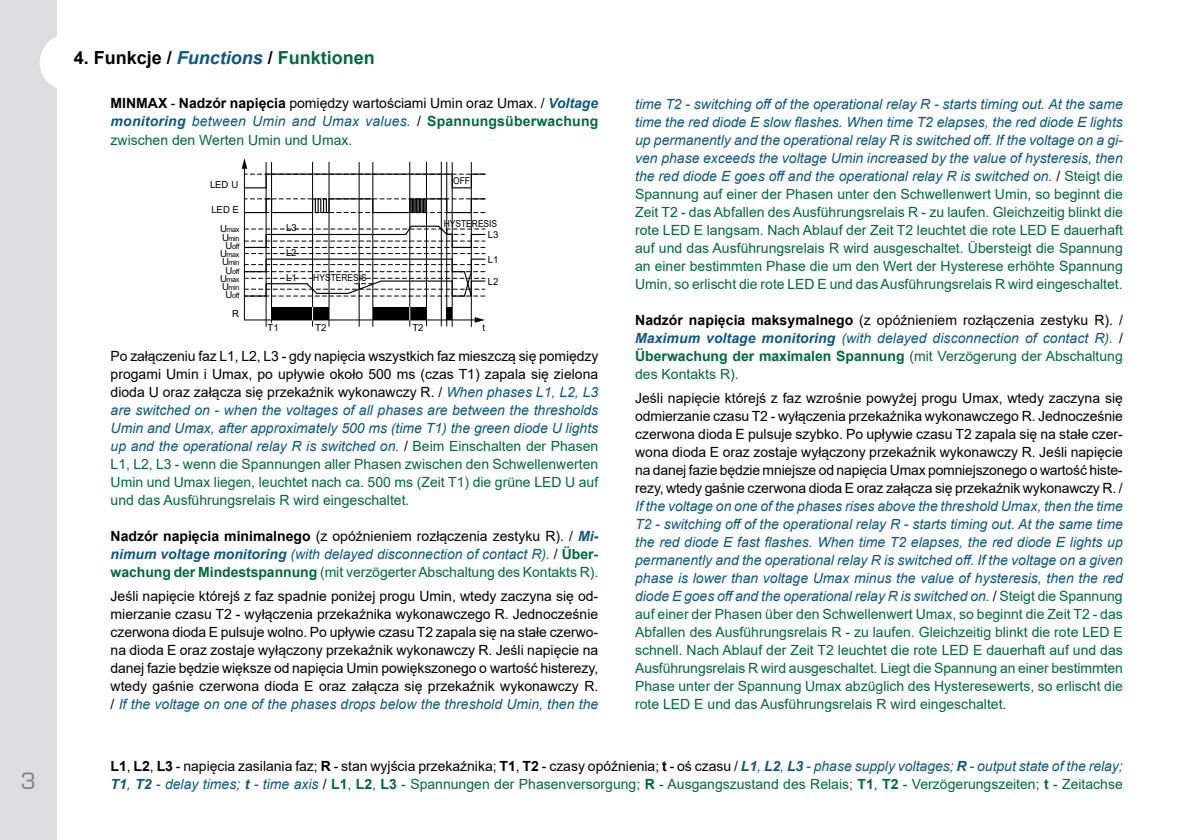
<style>
.page{position:relative;width:1191px;height:840px;background:#fff}
.page>*{position:absolute;margin:0;border:0;box-sizing:border-box;transform-origin:0 0}
.t1{font:22px "Euromode";color:#808285}
.t2{font:700 18px "Arial";color:#000}
.t3{font:14px/18px "Arial";color:#00693b;text-align:justify}
.t4{font:14px/18px "Arial";color:#000;text-align:justify}
.t5{font:9.6px "Arial";color:#000}
.t6{font:9.6px "Arial";color:#000;scale:.88 1}
.t7{font:7.2px/8.2px "Arial";letter-spacing:-.045em;color:#000;text-align:center}
.s1{font-style:italic;color:#0d587e}
.s2{color:#00693b}
.s3{font-weight:700}
.s4{font-weight:700;font-style:italic;color:#0d587e}
.s5{font-weight:700;color:#00693b}
.s6{font-size:9.6px}
.s7{color:#000}
.s8{font-weight:700;color:#000}
</style>
<div class="page">
<div style="left:0;top:0;width:57px;height:839px;background:#dcddde"></div>
<div style="left:40px;top:34px;width:56px;height:57px;background:#fff;border-radius:50%"></div>
<hr style="left:266px;top:162px;width:1px;height:164px;background:#000">
<hr style="left:312px;top:162px;width:1px;height:164px;background:#000">
<hr style="left:359px;top:162px;width:1px;height:164px;background:#000">
<hr style="left:372px;top:162px;width:1px;height:164px;background:#000">
<hr style="left:409px;top:162px;width:1px;height:164px;background:#000">
<hr style="left:441px;top:161px;width:1px;height:165px;background:#000">
<hr style="left:329px;top:162px;width:1px;height:164px;background:#000">
<hr style="left:446px;top:162px;width:1px;height:164px;background:#000">
<hr style="left:426px;top:161px;width:1px;height:165px;background:#000">
<hr style="left:471px;top:162px;width:1px;height:164px;background:#000">
<hr style="left:452px;top:162px;width:1px;height:164px;background:#000">
<svg style="left:242px;top:158px;width:244px;height:164px"></svg>
<h1 class="t1" style="left:21px;top:767px;width:17px">3</h1>
<p class="t2" style="left:74px;top:45px;width:303px">4. Funkcje / <span class="s1">Functions</span> / <span class="s2">Funktionen</span></p>
<p class="t4" style="left:111px;top:94px;width:489px"><span class="s3">MINMAX</span> - <span class="s3">Nadzór napięcia</span> pomiędzy wartościami Umin oraz Umax. / <span class="s4">Voltage monitoring</span> <span class="s1">between Umin and Umax values.</span> / <span class="s5">Spannungsüberwachung </span><span class="s2">zwischen den Werten Umin und Umax.</span></p>
<p class="t5" style="left:210px;top:178px;width:30px">LED U</p>
<p class="t5" style="left:212px;top:202px;width:29px">LED E</p>
<p class="t7" style="left:220px;top:225px;width:21px"><span class="s6">U</span>max</p>
<p class="t7" style="left:222px;top:234px;width:19px"><span class="s6">U</span>min<br><span class="s6">U</span>off</p>
<p class="t7" style="left:220px;top:250px;width:21px"><span class="s6">U</span>max</p>
<p class="t7" style="left:222px;top:258px;width:19px"><span class="s6">U</span>min<br><span class="s6">U</span>off</p>
<p class="t7" style="left:220px;top:275px;width:21px"><span class="s6">U</span>max</p>
<p class="t7" style="left:222px;top:283px;width:19px"><span class="s6">U</span>min<br><span class="s6">U</span>off</p>
<p class="t5" style="left:232px;top:307px;width:8px">R</p>
<p class="t5" style="left:286px;top:221px;width:12px">L3</p>
<p class="t5" style="left:286px;top:246px;width:12px">L2</p>
<p class="t5" style="left:286px;top:270px;width:12px">L1</p>
<p class="t6" style="left:313px;top:271px;width:62px">HYSTERESIS</p>
<p class="t6" style="left:453px;top:174px;width:21px">OFF</p>
<p class="t6" style="left:444px;top:216px;width:62px">HYSTERESIS</p>
<p class="t5" style="left:488px;top:228px;width:12px">L3</p>
<p class="t5" style="left:488px;top:252px;width:12px">L1</p>
<p class="t5" style="left:487px;top:274px;width:12px">L2</p>
<p class="t5" style="left:267px;top:321px;width:13px">T1</p>
<p class="t5" style="left:315px;top:321px;width:13px">T2</p>
<p class="t5" style="left:412px;top:321px;width:13px">T2</p>
<p class="t5" style="left:482px;top:321px;width:4px">t</p>
<p class="t3" style="left:111px;top:346px;width:489px"><span class="s7">Po załączeniu faz L1, L2, L3 - gdy napięcia wszystkich faz mieszczą się pomiędzy progami Umin i Umax, po upływie około 500 ms (czas T1) zapala się zielona dioda U oraz załącza się przekaźnik wykonawczy R. /</span> <span class="s1">When phases L1, L2, L3 are switched on - when the voltages of all phases are between the thresholds Umin and Umax, after approximately 500 ms (time T1) the green diode U lights up and the operational relay R is switched on.</span> <span class="s7">/</span> Beim Einschalten der Phasen L1, L2, L3 - wenn die Spannungen aller Phasen zwischen den Schwellenwerten Umin und Umax liegen, leuchtet nach ca. 500 ms (Zeit T1) die grüne LED U auf und das Ausführungsrelais R wird eingeschaltet.</p>
<p class="t3" style="left:111px;top:526px;width:489px"><span class="s8">Nadzór napięcia minimalnego</span> <span class="s7">(z opóźnieniem rozłączenia zestyku R). /</span> <span class="s4">Mi&shy;nimum voltage monitoring</span> <span class="s1">(with delayed disconnection of contact R).</span> <span class="s7">/</span> <span class="s3">Über&shy;wachung der Mindestspannung</span> (mit verzögerter Abschaltung des Kontakts R).</p>
<p class="t4" style="left:111px;top:586px;width:489px">Jeśli napięcie którejś z faz spadnie poniżej progu Umin, wtedy zaczyna się od&shy;mierzanie czasu T2 - wyłączenia przekaźnika wykonawczego R. Jednocześnie czerwona dioda E pulsuje wolno. Po upływie czasu T2 zapala się na stałe czerwo&shy;na dioda E oraz zostaje wyłączony przekaźnik wykonawczy R. Jeśli napięcie na danej fazie będzie większe od napięcia Umin powiększonego o wartość histerezy, wtedy gaśnie czerwona dioda E oraz załącza się przekaźnik wykonawczy R. / <span class="s1">If the voltage on one of the phases drops below the threshold Umin, then the</span></p>
<p class="t3" style="left:635px;top:94px;width:489px"><span class="s1">time T2 - switching off of the operational relay R - starts timing out. At the same time the red diode E slow flashes. When time T2 elapses, the red diode E lights up permanently and the operational relay R is switched off. If the voltage on a gi&shy;ven phase exceeds the voltage Umin increased by the value of hysteresis, then the red diode E goes off and the operational relay R is switched on.</span> <span class="s7">/</span> Steigt die Spannung auf einer der Phasen unter den Schwellenwert Umin, so beginnt die Zeit T2 - das Abfallen des Ausführungsrelais R - zu laufen. Gleichzeitig blinkt die rote LED E langsam. Nach Ablauf der Zeit T2 leuchtet die rote LED E dauerhaft auf und das Ausführungsrelais R wird ausgeschaltet. Übersteigt die Spannung an einer bestimmten Phase die um den Wert der Hysterese erhöhte Spannung Umin, so erlischt die rote LED E und das Ausführungsrelais R wird eingeschaltet.</p>
<p class="t3" style="left:635px;top:310px;width:489px"><span class="s8">Nadzór napięcia maksymalnego</span> <span class="s7">(z opóźnieniem rozłączenia zestyku R). / </span><span class="s4">Maximum voltage monitoring</span> <span class="s1">(with delayed disconnection of contact R).</span> <span class="s7">/ </span><span class="s3">Überwachung der maximalen Spannung</span> (mit Verzögerung der Abschaltung des Kontakts R).</p>
<p class="t4" style="left:635px;top:388px;width:489px">Jeśli napięcie którejś z faz wzrośnie powyżej progu Umax, wtedy zaczyna się odmierzanie czasu T2 - wyłączenia przekaźnika wykonawczego R. Jednocześnie czerwona dioda E pulsuje szybko. Po upływie czasu T2 zapala się na stałe czer&shy;wona dioda E oraz zostaje wyłączony przekaźnik wykonawczy R. Jeśli napięcie na danej fazie będzie mniejsze od napięcia Umax pomniejszonego o wartość histe&shy;rezy, wtedy gaśnie czerwona dioda E oraz załącza się przekaźnik wykonawczy R. /</p>
<p class="t3" style="left:635px;top:496px;width:489px"><span class="s1">If the voltage on one of the phases rises above the threshold Umax, then the time T2 - switching off of the operational relay R - starts timing out. At the same time the red diode E fast flashes. When time T2 elapses, the red diode E lights up permanently and the operational relay R is switched off. If the voltage on a given phase is lower than voltage Umax minus the value of hysteresis, then the red diode E goes off and the operational relay R is switched on.</span> <span class="s7">/</span> Steigt die Spannung auf einer der Phasen über den Schwellenwert Umax, so beginnt die Zeit T2 - das Abfallen des Ausführungsrelais R - zu laufen. Gleichzeitig blinkt die rote LED E schnell. Nach Ablauf der Zeit T2 leuchtet die rote LED E dauerhaft auf und das Ausführungsrelais R wird ausgeschaltet. Liegt die Spannung an einer bestimmten Phase unter der Spannung Umax abzüglich des Hysteresewerts, so erlischt die rote LED E und das Ausführungsrelais R wird eingeschaltet.</p>
<p class="t3" style="left:111px;top:756px;width:1013px"><span class="s8">L1</span><span class="s7">,</span> <span class="s8">L2</span><span class="s7">,</span> <span class="s8">L3</span> <span class="s7">- napięcia zasilania faz;</span> <span class="s8">R</span> <span class="s7">- stan wyjścia przekaźnika;</span> <span class="s8">T1</span><span class="s7">,</span> <span class="s8">T2</span> <span class="s7">- czasy opóźnienia;</span> <span class="s8">t</span> <span class="s7">- oś czasu /</span> <span class="s4">L1</span><span class="s1">,</span> <span class="s4">L2</span><span class="s1">,</span> <span class="s4">L3</span> <span class="s1">- phase supply voltages;</span> <span class="s4">R</span> <span class="s1">- output state of the relay;<br></span><span class="s4">T1</span><span class="s1">,</span> <span class="s4">T2</span> <span class="s1">- delay times;</span> <span class="s4">t</span> <span class="s1">- time axis</span> <span class="s7">/</span> <span class="s3">L1</span>, <span class="s3">L2</span>, <span class="s3">L3</span> - Spannungen der Phasenversorgung; <span class="s3">R</span> - Ausgangszustand des Relais; <span class="s3">T1</span>, <span class="s3">T2</span> - Verzögerungszeiten; <span class="s3">t</span> - Zeitachse</p>
</div>
